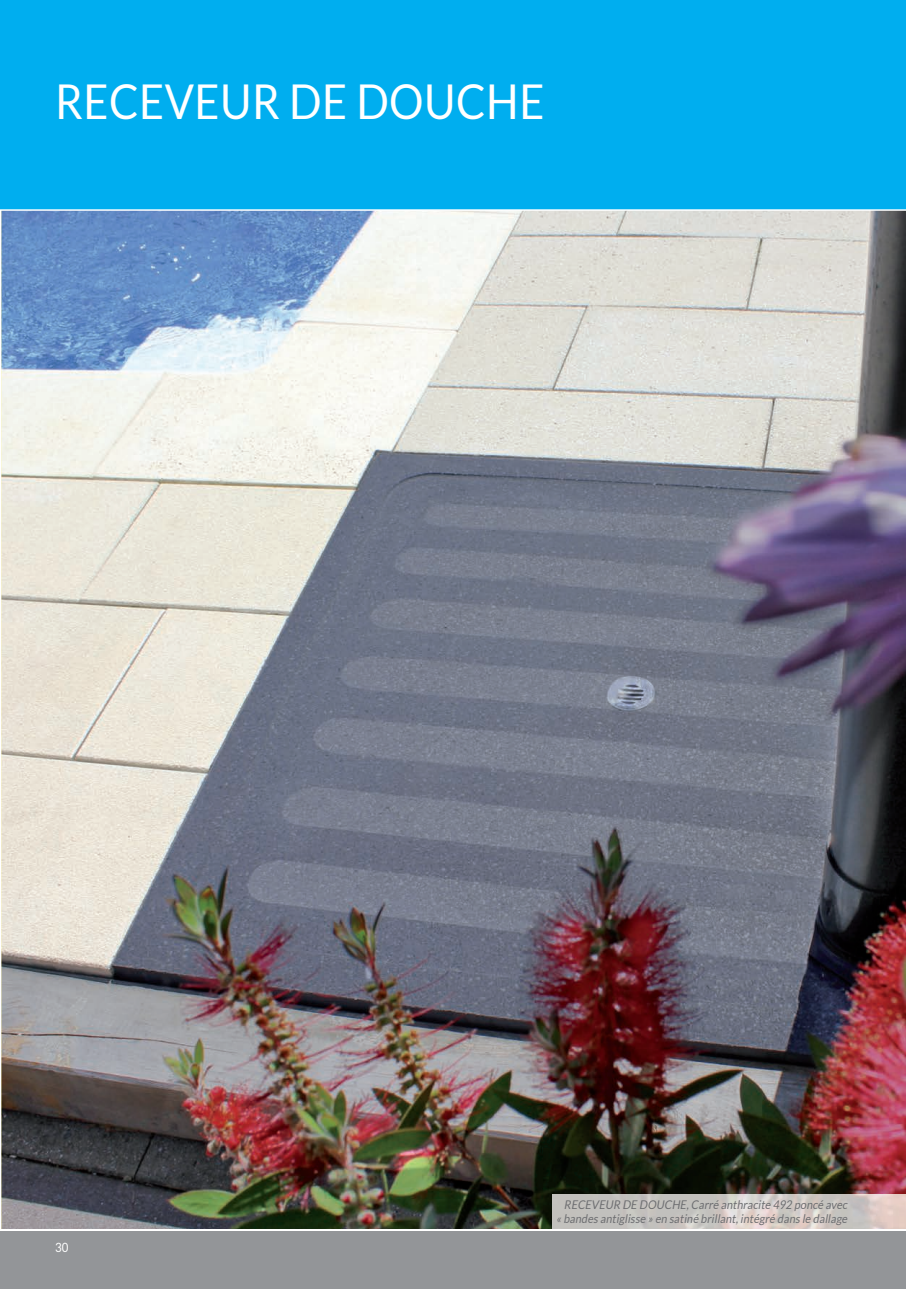
<style>
.page{position:relative;width:906px;height:1289px;background:#fff}
.page>*{position:absolute;margin:0;border:0;box-sizing:border-box;transform-origin:0 0}
.t1{font:48px "Lato";letter-spacing:.01em;color:#fff;scale:.9 1}
.t2{font:12.75px "Lato";color:#fff;scale:.9 1}
.t3{font:italic 12px/14.4px "Lato";color:#6c6d70;text-align:right;scale:.9 1}
</style>
<div class="page">
<div style="left:0;top:1230px;width:906px;height:58px;background:#939598"></div>
<img style="left:1px;top:211px;width:905px;height:1018px">
<div style="left:0;top:0;width:906px;height:209px;background:#00aeef"></div>
<img style="left:553px;top:1194px;width:353px;height:35px">
<h1 class="t1" style="left:55px;top:75px;width:545px">RECEVEUR DE DOUCHE</h1>
<p class="t2" style="left:55px;top:1240px;width:16px">30</p>
<p class="t3" style="left:556px;top:1197px;width:328px">RECEVEUR DE DOUCHE,Carré anthracite 492 poncé avec « bandes antiglisse » en satiné brillant,intégré dans le dallage</p>
</div>
